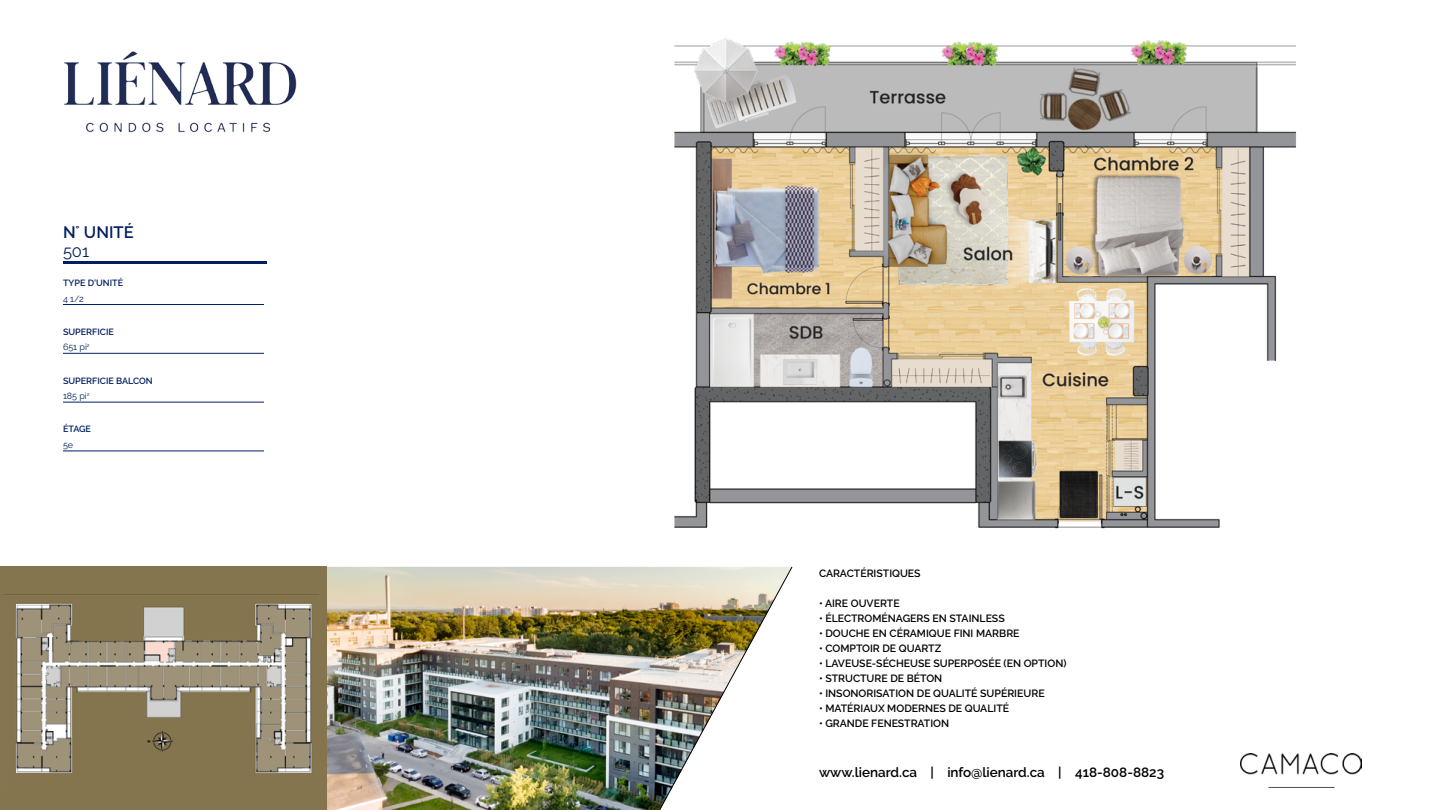
<style>
.page{position:relative;width:1440px;height:810px;background:#fff}
.page>*{position:absolute;margin:0;border:0;box-sizing:border-box;transform-origin:0 0}
.t1{font:600 16.5px "Raleway";color:#001f60}
.t2{font:16.5px "Raleway";color:#001f60}
.t3{font:600 13.5px "Raleway";color:#000}
.t4{font:600 10.5px "Raleway";color:#000}
.t5{font:600 9px "Raleway";color:#001f60}
.t6{font:9px "Raleway";color:#001f60}
</style>
<div class="page">
<img style="left:326px;top:567px;width:328px;height:243px">
<img style="left:654px;top:566px;width:139px;height:244px">
<img style="left:1240px;top:753px;width:122px;height:35px">
<img style="left:64px;top:51px;width:233px;height:82px">
<hr style="left:63px;top:262px;width:204px;height:2px;background:#001f60">
<hr style="left:63px;top:304px;width:201px;height:1px;background:#001f60">
<hr style="left:63px;top:353px;width:201px;height:1px;background:#001f60">
<hr style="left:63px;top:402px;width:201px;height:1px;background:#001f60">
<hr style="left:63px;top:451px;width:201px;height:1px;background:#001f60">
<div style="left:0;top:567px;width:326px;height:243px;background:#85754e"></div>
<img style="left:674px;top:38px;width:622px;height:491px">
<img style="left:5px;top:594px;width:314px;height:180px">
<h1 class="t1" style="left:63px;top:222px;width:72px">N˚ UNITÉ</h1>
<h1 class="t2" style="left:63px;top:242px;width:28px">501</h1>
<p class="t6" style="left:63px;top:294px;width:22px">4 1/2</p>
<p class="t5" style="left:63px;top:278px;width:62px">TYPE D’UNITÉ</p>
<p class="t5" style="left:63px;top:326px;width:52px">SUPERFICIE</p>
<p class="t6" style="left:63px;top:342px;width:28px">651 pi<sup>2</sup></p>
<p class="t5" style="left:63px;top:375px;width:91px">SUPERFICIE BALCON</p>
<p class="t6" style="left:63px;top:391px;width:28px">185 pi<sup>2</sup></p>
<p class="t5" style="left:63px;top:424px;width:30px">ÉTAGE</p>
<p class="t6" style="left:63px;top:440px;width:12px">5e</p>
<p class="t4" style="left:819px;top:567px;width:103px">CARACTÉRISTIQUES</p>
<p class="t4" style="left:819px;top:597px;width:82px">• AIRE OUVERTE</p>
<p class="t4" style="left:819px;top:612px;width:187px">• ÉLECTROMÉNAGERS EN STAINLESS</p>
<p class="t4" style="left:819px;top:627px;width:202px">• DOUCHE EN CÉRAMIQUE FINI MARBRE</p>
<p class="t4" style="left:819px;top:642px;width:124px">• COMPTOIR DE QUARTZ</p>
<p class="t4" style="left:819px;top:657px;width:249px">• LAVEUSE-SÉCHEUSE SUPERPOSÉE (EN OPTION)</p>
<p class="t4" style="left:819px;top:672px;width:125px">• STRUCTURE DE BÉTON</p>
<p class="t4" style="left:819px;top:687px;width:227px">• INSONORISATION DE QUALITÉ SUPÉRIEURE</p>
<p class="t4" style="left:819px;top:702px;width:192px">• MATÉRIAUX MODERNES DE QUALITÉ</p>
<p class="t4" style="left:819px;top:717px;width:132px">• GRANDE FENESTRATION</p>
<p class="t3" style="left:819px;top:765px;width:347px">www.lienard.ca | info@lienard.ca | 418-808-8823</p>
</div>
